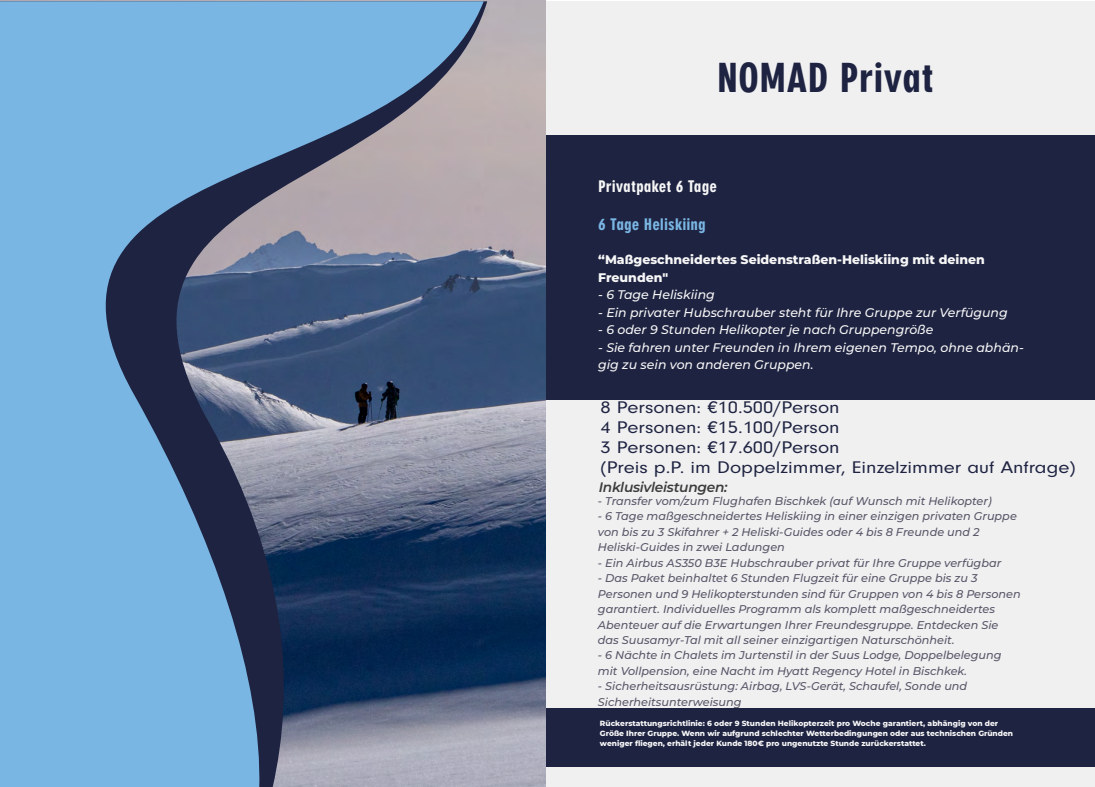
<style>
.page{position:relative;width:1095px;height:787px;background:#fff}
.page>*{position:absolute;margin:0;border:0;box-sizing:border-box;transform-origin:0 0}
.t1{font:900 43.75px "Neuzeit Gro Ext";color:#1e2341}
.t2{font:17.5px/20px "Neuzeit Gro";color:#1e2341;scale:1.17 1}
.t3{font:900 17.5px "Neuzeit Gro Ext";color:#f6f6f6}
.t4{font:900 17.5px "Neuzeit Gro Ext";color:#7ab6e4}
.t5{font:italic 600 13.75px "Montserrat";letter-spacing:-.02em;color:#3c3c3b}
.t6{font:italic 500 12.5px/17.5px "Montserrat";color:#f6f6f6}
.t7{font:800 12.5px/17.5px "Montserrat";color:#f6f6f6}
.t8{font:italic 500 11.25px/15.4px "Montserrat";color:#5a5668}
.t9{font:800 7.5px/10px "Montserrat";color:#f6f6f6}
</style>
<div class="page">
<div style="left:0;top:1px;width:1094px;height:786px;background:#f0f0f1"></div>
<div style="left:546px;top:135px;width:548px;height:264px;background:#1e2341"></div>
<img style="left:0;top:0;width:546px;height:787px">
<svg style="left:0;top:1px;width:484px;height:786px;background:#6688ac"></svg>
<div style="left:546px;top:708px;width:549px;height:58px;background:#1e2341"></div>
<h1 class="t1" style="left:717px;top:54px;width:219px">NOMAD Privat</h1>
<h2 class="t3" style="left:598px;top:176px;width:120px">Privatpaket 6 Tage</h2>
<h2 class="t4" style="left:598px;top:215px;width:109px">6 Tage Heliskiing</h2>
<p class="t7" style="left:598px;top:250px;width:388px">“Maßgeschneidertes Seidenstraßen-Heliskiing mit deinen<br>Freunden"</p>
<p class="t6" style="left:598px;top:285px;width:118px">- 6 Tage Heliskiing</p>
<p class="t6" style="left:598px;top:303px;width:411px">- Ein privater Hubschrauber steht für Ihre Gruppe zur Verfügung</p>
<p class="t6" style="left:598px;top:320px;width:337px">- 6 oder 9 Stunden Helikopter je nach Gruppengröße</p>
<p class="t6" style="left:598px;top:338px;width:427px">- Sie fahren unter Freunden in Ihrem eigenen Tempo, ohne abhän&shy;gig zu sein von anderen Gruppen.</p>
<h2 class="t2" style="left:600px;top:397px;width:407px">8 Personen: €10.500/Person<br>4 Personen: €15.100/Person<br>3 Personen: €17.600/Person<br>(Preis p.P. im Doppelzimmer, Einzelzimmer auf Anfrage)</h2>
<p class="t5" style="left:599px;top:478px;width:130px">Inklusivleistungen:</p>
<p class="t8" style="left:598px;top:493px;width:395px">- Transfer vom/zum Flughafen Bischkek (auf Wunsch mit Helikopter)</p>
<p class="t8" style="left:598px;top:508px;width:420px">- 6 Tage maßgeschneidertes Heliskiing in einer einzigen privaten Gruppe von bis zu 3 Skifahrer + 2 Heliski-Guides oder 4 bis 8 Freunde und 2<br>Heliski-Guides in zwei Ladungen</p>
<p class="t8" style="left:598px;top:554px;width:405px">- Ein Airbus AS350 B3E Hubschrauber privat für Ihre Gruppe verfügbar</p>
<p class="t8" style="left:598px;top:570px;width:424px">- Das Paket beinhaltet 6 Stunden Flugzeit für eine Gruppe bis zu 3<br>Personen und 9 Helikopterstunden sind für Gruppen von 4 bis 8 Personen garantiert. Individuelles Programm als komplett maßgeschneidertes Abenteuer auf die Erwartungen Ihrer Freundesgruppe. Entdecken Sie das Suusamyr-Tal mit all seiner einzigartigen Naturschönheit.</p>
<p class="t8" style="left:598px;top:647px;width:405px">- 6 Nächte in Chalets im Jurtenstil in der Suus Lodge, Doppelbelegung mit Vollpension, eine Nacht im Hyatt Regency Hotel in Bischkek.</p>
<p class="t8" style="left:598px;top:678px;width:371px">- Sicherheitsausrüstung: Airbag, LVS-Gerät, Schaufel, Sonde und<br>Sicherheitsunterweisung</p>
<p class="t9" style="left:600px;top:717px;width:415px">Rückerstattungsrichtlinie: 6 oder 9 Stunden Helikopterzeit pro Woche garantiert, abhängig von der<br>Größe Ihrer Gruppe. Wenn wir aufgrund schlechter Wetterbedingungen oder aus technischen Gründen weniger fliegen, erhält jeder Kunde 180€ pro ungenutzte Stunde zurückerstattet.</p>
</div>
